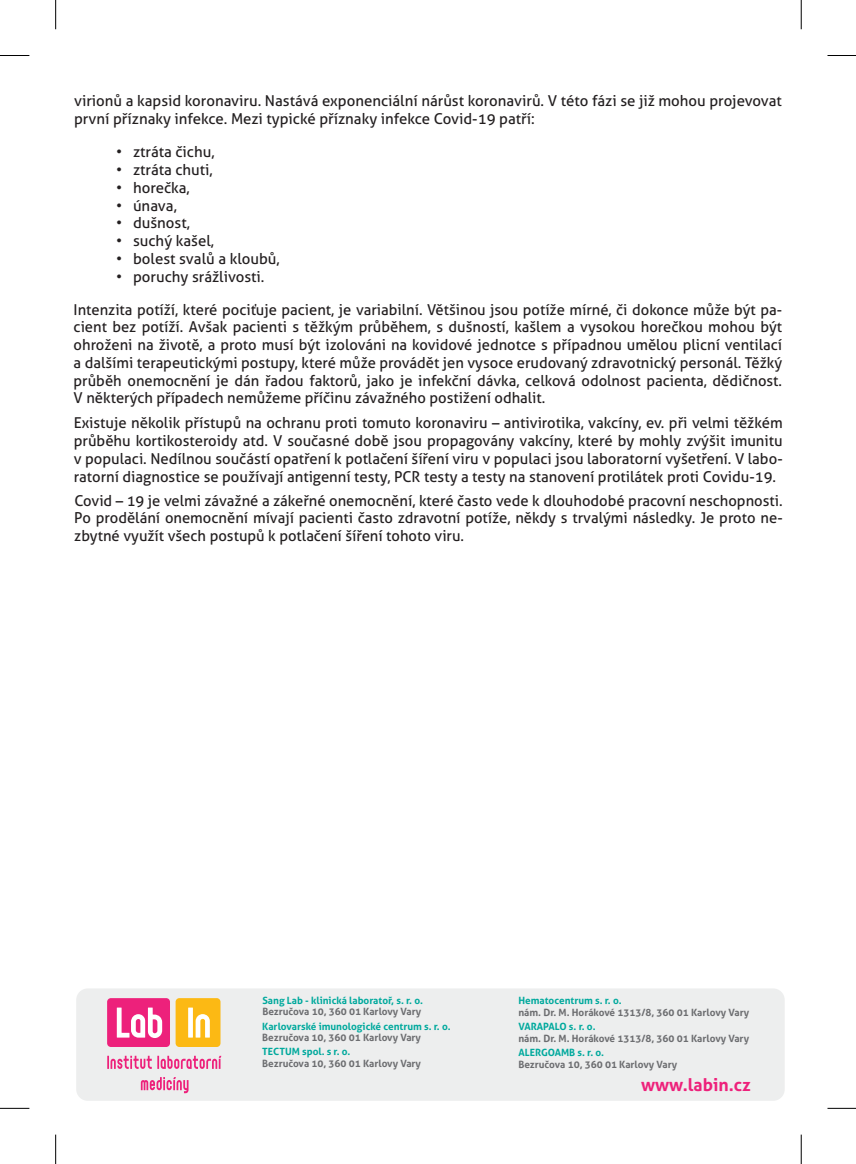
<style>
.page{position:relative;width:856px;height:1164px;background:#fff}
.page>*{position:absolute;margin:0;border:0;box-sizing:border-box;transform-origin:0 0}
.t1{font:700 17.5px "Aller";color:#ed217b}
.t2{font:15px/17.8px "Aller";color:#231f20;text-align:justify}
.t3{font:700 10px "Aller";color:#6c6d70}
.t4{font:700 10px "Aller";color:#00a99d}
</style>
<div class="page">
<div style="left:76px;top:988px;width:708px;height:112px;background:#edeeee;border-radius:11px"></div>
<svg style="left:107px;top:1055px;width:114px;height:14px"></svg>
<svg style="left:141px;top:1077px;width:47px;height:16px"></svg>
<div style="left:107px;top:998px;width:63px;height:49px;background:#ed217b;border-radius:4px"></div>
<div style="left:175px;top:998px;width:45px;height:49px;background:#fcb914;border-radius:4px"></div>
<div style="left:188px;top:1007px;width:5px;height:30px;background:#fff"></div>
<svg style="left:195px;top:1014px;width:15px;height:23px"></svg>
<svg style="left:117px;top:1007px;width:45px;height:31px"></svg>
<svg style="left:0;top:1108px;width:29px;height:1px"></svg>
<hr style="left:55px;top:1134px;width:1px;height:30px;background:#000">
<svg style="left:0;top:55px;width:29px;height:1px"></svg>
<svg style="left:55px;top:0;width:1px;height:29px"></svg>
<svg style="left:827px;top:55px;width:28px;height:1px"></svg>
<svg style="left:800px;top:0;width:1px;height:29px"></svg>
<svg style="left:827px;top:1108px;width:28px;height:1px"></svg>
<hr style="left:800px;top:1134px;width:1px;height:30px;background:#000">
<p class="t2" style="left:74px;top:93px;width:709px">virionů a kapsid koronaviru. Nastává exponenciální nárůst koronavirů. V této fázi se již mohou projevovat první příznaky infekce. Mezi typické příznaky infekce Covid-19 patří:</p>
<p class="t2" style="left:116px;top:145px;width:100px">• ztráta čichu,</p>
<p class="t2" style="left:116px;top:162px;width:98px">• ztráta chuti,</p>
<p class="t2" style="left:116px;top:180px;width:75px">• horečka,</p>
<p class="t2" style="left:116px;top:198px;width:62px">• únava,</p>
<p class="t2" style="left:116px;top:216px;width:75px">• dušnost,</p>
<p class="t2" style="left:116px;top:233px;width:99px">• suchý kašel,</p>
<p class="t2" style="left:116px;top:251px;width:165px">• bolest svalů a kloubů,</p>
<p class="t2" style="left:74px;top:261px;width:710px;line-height:32.9px;text-indent:43px">• poruchy srážlivosti.<br>Intenzita potíží, které pociťuje pacient, je variabilní. Většinou jsou potíže mírné, či dokonce může být pa-</p>
<p class="t2" style="left:74px;top:320px;width:710px">cient bez potíží. Avšak pacienti s těžkým průběhem, s dušností, kašlem a vysokou horečkou mohou být ohroženi na životě, a proto musí být izolováni na kovidové jednotce s případnou umělou plicní ventilací a dalšími terapeutickými postupy, které může provádět jen vysoce erudovaný zdravotnický personál. Těžký průběh onemocnění je dán řadou faktorů, jako je infekční dávka, celková odolnost pacienta, dědičnost.<br>V některých případech nemůžeme příčinu závažného postižení odhalit.</p>
<p class="t2" style="left:74px;top:416px;width:710px">Existuje několik přístupů na ochranu proti tomuto koronaviru – antivirotika, vakcíny, ev. při velmi těžkém průběhu kortikosteroidy atd. V současné době jsou propagovány vakcíny, které by mohly zvýšit imunitu v populaci. Nedílnou součástí opatření k potlačení šíření viru v populaci jsou laboratorní vyšetření. V labo&shy;ratorní diagnostice se používají antigenní testy, PCR testy a testy na stanovení protilátek proti Covidu-19.</p>
<p class="t2" style="left:74px;top:493px;width:709px">Covid – 19 je velmi závažné a zákeřné onemocnění, které často vede k dlouhodobé pracovní neschopnosti.<br>Po prodělání onemocnění mívají pacienti často zdravotní potíže, někdy s trvalými následky. Je proto ne&shy;zbytné využít všech postupů k potlačení šíření tohoto viru.</p>
<p class="t4" style="left:262px;top:996px;width:162px">Sang Lab - klinická laboratoř, s. r. o.</p>
<p class="t3" style="left:262px;top:1008px;width:160px">Bezručova 10, 360 01 Karlovy Vary</p>
<p class="t4" style="left:262px;top:1022px;width:190px">Karlovarské imunologické centrum s. r. o.</p>
<p class="t3" style="left:262px;top:1034px;width:160px">Bezručova 10, 360 01 Karlovy Vary</p>
<p class="t4" style="left:262px;top:1048px;width:90px">TECTUM spol. s r. o.</p>
<p class="t3" style="left:262px;top:1060px;width:160px">Bezručova 10, 360 01 Karlovy Vary</p>
<p class="t4" style="left:518px;top:996px;width:105px">Hematocentrum s. r. o.</p>
<p class="t3" style="left:518px;top:1008px;width:232px">nám. Dr. M. Horákové 1313/8, 360 01 Karlovy Vary</p>
<p class="t4" style="left:518px;top:1022px;width:79px">VARAPALO s. r. o.</p>
<p class="t3" style="left:518px;top:1034px;width:232px">nám. Dr. M. Horákové 1313/8, 360 01 Karlovy Vary</p>
<p class="t1" style="left:641px;top:1077px;width:111px">www.labin.cz</p>
<p class="t4" style="left:518px;top:1048px;width:87px">ALERGOAMB s. r. o.</p>
<p class="t3" style="left:518px;top:1060px;width:160px">Bezručova 10, 360 01 Karlovy Vary</p>
</div>
